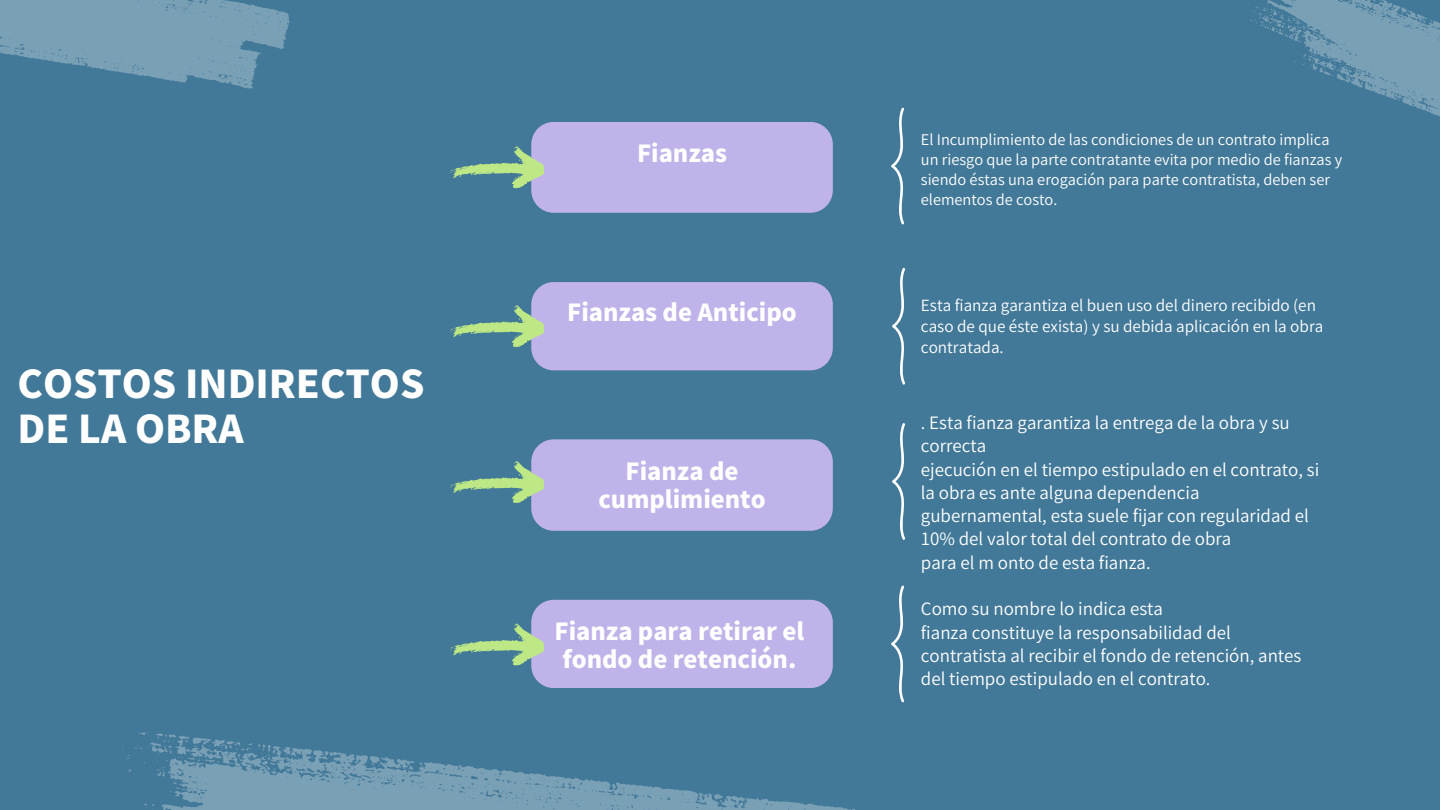
<style>
.page{position:relative;width:1440px;height:810px;background:#427898}
.page>*{position:absolute;margin:0;border:0;box-sizing:border-box;transform-origin:0 0}
.t1{font:800 38.2px/45.9px "Source Han Sans KR";color:#fff}
.t2{font:800 23.5px/27.8px "Source Han Sans KR";color:#fff;text-align:center}
.t3{font:17px/23.2px "Source Han Sans JP";color:#fff}
.t4{font:15.4px/21px "Source Han Sans JP";color:#fff}
.t5{font:14.7px/20.1px "Source Han Sans JP";color:#fff}
</style>
<div class="page">
<svg style="left:1248px;top:0;width:192px;height:117px"></svg>
<svg style="left:122px;top:732px;width:734px;height:78px"></svg>
<svg style="left:0;top:0;width:290px;height:89px"></svg>
<div style="left:531px;top:122px;width:302px;height:91px;background:#c0b3e9;border-radius:22px"></div>
<div style="left:531px;top:282px;width:302px;height:88px;background:#c0b3e9;border-radius:22px"></div>
<div style="left:531px;top:439px;width:302px;height:92px;background:#c0b3e9;border-radius:23px"></div>
<div style="left:531px;top:600px;width:302px;height:88px;background:#c0b3e9;border-radius:22px"></div>
<svg style="left:891px;top:107px;width:13px;height:118px"></svg>
<svg style="left:892px;top:267px;width:14px;height:118px"></svg>
<svg style="left:892px;top:423px;width:14px;height:117px"></svg>
<svg style="left:891px;top:585px;width:13px;height:118px"></svg>
<svg style="left:450px;top:146px;width:95px;height:42px"></svg>
<svg style="left:450px;top:305px;width:95px;height:42px"></svg>
<svg style="left:450px;top:461px;width:95px;height:42px"></svg>
<svg style="left:450px;top:623px;width:95px;height:42px"></svg>
<p class="t1" style="left:18px;top:359px;width:408px">COSTOS INDIRECTOS<br>DE LA OBRA</p>
<p class="t2" style="left:637px;top:138px;width:92px">Fianzas</p>
<h2 class="t2" style="left:567px;top:297px;width:231px">Fianzas de Anticipo</h2>
<p class="t2" style="left:598px;top:456px;width:169px">Fianza de cumplimiento</p>
<p class="t2" style="left:555px;top:617px;width:251px">Fianza para retirar el fondo de retención.</p>
<p class="t5" style="left:921px;top:129px;width:423px">El Incumplimiento de las condiciones de un contrato implica un riesgo que la parte contratante evita por medio de fianzas y siendo éstas una erogación para parte contratista, deben ser elementos de costo.</p>
<h1 class="t4" style="left:921px;top:294px;width:404px">Esta fianza garantiza el buen uso del dinero recibido (en caso de que éste exista) y su debida aplicación en la obra contratada.</h1>
<h2 class="t3" style="left:921px;top:410px;width:400px">. Esta fianza garantiza la entrega de la obra y su correcta<br>ejecución en el tiempo estipulado en el contrato, si la obra es ante alguna dependencia gubernamental, esta suele fijar con regularidad el 10% del valor total del contrato de obra<br>para el m onto de esta fianza.</h2>
<p class="t3" style="left:921px;top:597px;width:382px">Como su nombre lo indica esta<br>fianza constituye la responsabilidad del contratista al recibir el fondo de retención, antes del tiempo estipulado en el contrato.</p>
</div>
